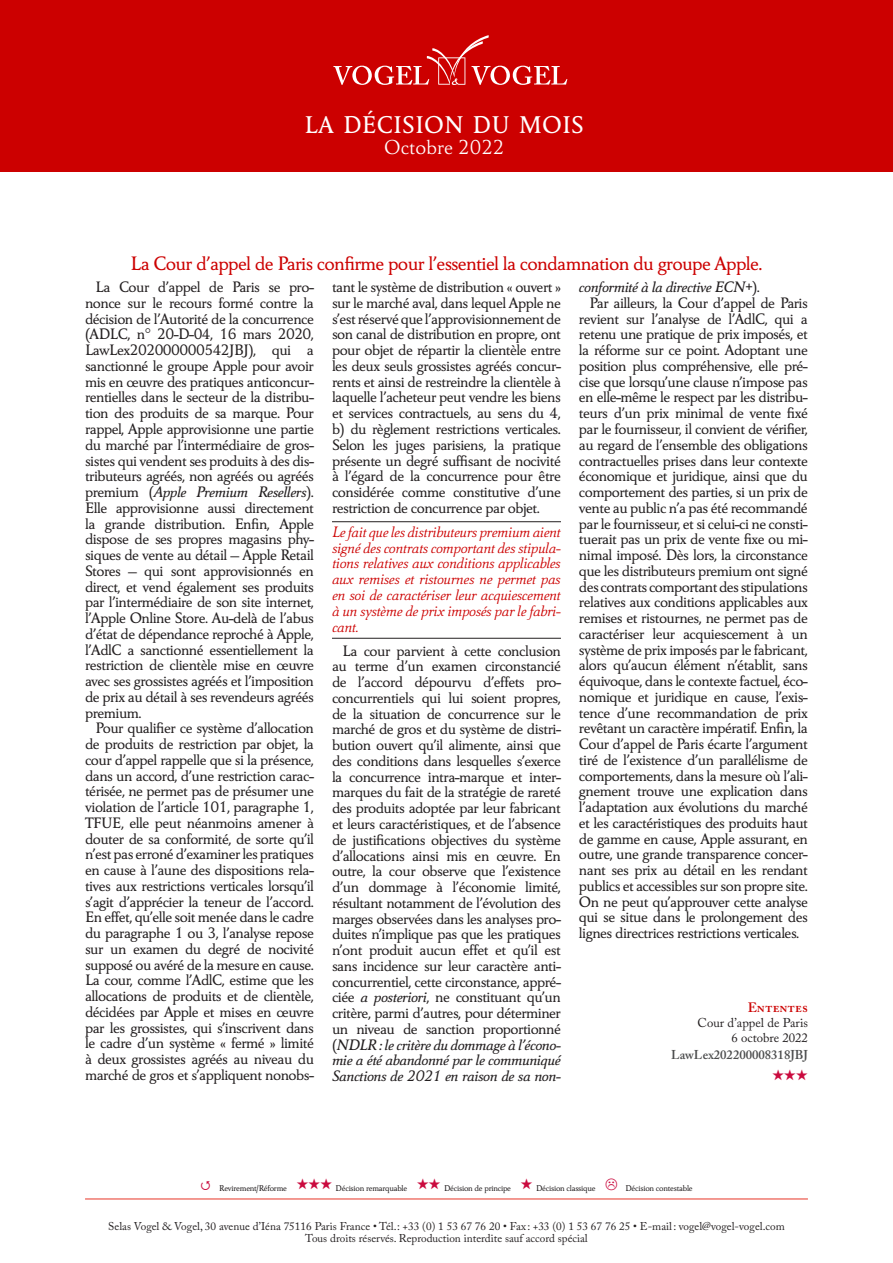
<style>
.page{position:relative;width:893px;height:1263px;background:#fff}
.page>*{position:absolute;margin:0;border:0;box-sizing:border-box;transform-origin:0 0}
.t1{font:500 25.2px "Carre Noir";color:#fff}
.t2{font:300 21px "Carre Noir";color:#fff}
.Titre_1{font:500 20.25px "Carre Noir";letter-spacing:-.035em;color:#c00}
.Courant_Lettre{font:500 15.75px/15.8px "Carre Noir";letter-spacing:-.035em;color:#231f20;text-align:justify}
.Courant_Lettre_rouge{font:italic 300 15.75px/15.8px "Carre Noir";letter-spacing:-.035em;color:#c00;text-align:justify}
.Courant_Lettre-2{font:italic 500 15.75px "Carre Noir";letter-spacing:-.035em;color:#231f20}
.Encadré_nº_LawLex{font:15px "Zapf Dingbats ITC";color:#ca0a3e}
.Encadré_Titre{font:600 13.5px "Adobe Caslon Pro";color:#c00}
.Encadré{font:12.75px "Adobe Caslon Pro";color:#231f20}
.Encadré_nº_LawLex-2{font:600 12.75px "Adobe Caslon Pro";color:#4b4c4d}
.Pied_de_page_Mention{font:11.25px/12px "Adobe Caslon Pro";color:#231f20;text-align:center}
.t3{font:500 8.7px "Carre Noir";letter-spacing:-.03em;color:#231f20}
.s1{font-style:italic}
.s2{font-size:15px}
.s3{font-style:normal}
</style>
<div class="page">
<div style="left:0;top:0;width:893px;height:172px;background:#c00"></div>
<svg style="left:333px;top:35px;width:234px;height:50px"></svg>
<hr style="left:85px;top:1198px;width:723px;height:1px;background:#e73527">
<hr style="left:332px;top:521px;width:229px;height:1px;background:#231f20">
<hr style="left:332px;top:638px;width:229px;height:1px;background:#231f20">
<h1 class="t1" style="left:305px;top:110px;width:281px">LA DÉCISION DU MOIS</h1>
<h2 class="t2" style="left:384px;top:135px;width:122px">Octobre 2022</h2>
<p class="Titre_1" style="left:131px;top:252px;width:633px">La Cour d’appel de Paris confirme pour l’essentiel la condamnation du groupe Apple.</p>
<p class="Courant_Lettre" style="left:85px;top:279px;width:230px;text-indent:11px">La Cour d’appel de Paris se pro&shy;nonce sur le recours formé contre la décision de l’Autorité de la concurrence (ADLC, n° 20-D-04, 16 mars 2020, LawLex202000000542JBJ), qui a sanctionné le groupe Apple pour avoir mis en œuvre des pratiques anticoncur&shy;rentielles dans le secteur de la distribu&shy;tion des produits de sa marque. Pour rappel, Apple approvisionne une partie du marché par l’intermédiaire de gros&shy;sistes qui vendent ses produits à des dis&shy;tributeurs agréés, non agréés ou agréés premium (<span class="s1">Apple Premium Resellers</span>).<br>Elle approvisionne aussi directement la grande distribution. Enfin, Apple dispose de ses propres magasins phy&shy;siques de vente au détail – Apple Retail Stores – qui sont approvisionnés en direct, et vend également ses produits par l’intermédiaire de son site internet, l’Apple Online Store. Au-delà de l’abus d’état de dépendance reproché à Apple, l’AdlC a sanctionné essentiellement la restriction de clientèle mise en œuvre avec ses grossistes agréés et l’imposition de prix au détail à ses revendeurs agréés premium.</p>
<p class="Courant_Lettre" style="left:85px;top:720px;width:230px;text-indent:11px">Pour qualifier ce système d’allocation de produits de restriction par objet, la cour d’appel rappelle que si la présence, dans un accord, d’une restriction carac&shy;térisée, ne permet pas de présumer une violation de l’article 101, paragraphe 1, TFUE, elle peut néanmoins amener à douter de sa conformité, de sorte qu’il n’est pas erroné d’examiner les pratiques en cause à l’aune des dispositions rela&shy;tives aux restrictions verticales lorsqu’il s’agit d’apprécier la teneur de l’accord.<br>En effet, qu’elle soit menée dans le cadre du paragraphe 1 ou 3, l’analyse repose sur un examen du degré de nocivité supposé ou avéré de la mesure en cause.<br>La cour, comme l’AdlC, estime que les allocations de produits et de clientèle, décidées par Apple et mises en œuvre par les grossistes, qui s’inscrivent dans le cadre d’un système <span class="s2">«</span> fermé <span class="s2">»</span> limité à deux grossistes agréés au niveau du marché de gros et s’appliquent nonobs-</p>
<p class="Courant_Lettre-2" style="left:579px;top:278px;width:182px">conformité à la directive ECN+<span class="s3">).</span></p>
<p class="Courant_Lettre" style="left:579px;top:295px;width:230px;text-indent:11px">Par ailleurs, la Cour d’appel de Paris revient sur l’analyse de l’AdlC, qui a retenu une pratique de prix imposés, et la réforme sur ce point. Adoptant une position plus compréhensive, elle pré&shy;cise que lorsqu’une clause n’impose pas en elle-même le respect par les distribu&shy;teurs d’un prix minimal de vente fixé par le fournisseur, il convient de vérifier, au regard de l’ensemble des obligations contractuelles prises dans leur contexte économique et juridique, ainsi que du comportement des parties, si un prix de vente au public n’a pas été recommandé par le fournisseur, et si celui-ci ne consti&shy;tuerait pas un prix de vente fixe ou mi&shy;nimal imposé. Dès lors, la circonstance que les distributeurs premium ont signé des contrats comportant des stipulations relatives aux conditions applicables aux remises et ristournes, ne permet pas de caractériser leur acquiescement à un système de prix imposés par le fabricant, alors qu’aucun élément n’établit, sans équivoque, dans le contexte factuel, éco&shy;nomique et juridique en cause, l’exis&shy;tence d’une recommandation de prix revêtant un caractère impératif. Enfin, la Cour d’appel de Paris écarte l’argument tiré de l’existence d’un parallélisme de comportements, dans la mesure où l’ali&shy;gnement trouve une explication dans l’adaptation aux évolutions du marché et les caractéristiques des produits haut de gamme en cause, Apple assurant, en outre, une grande transparence concer&shy;nant ses prix au détail en les rendant publics et accessibles sur son propre site.<br>On ne peut qu’approuver cette analyse qui se situe dans le prolongement des lignes directrices restrictions verticales.</p>
<p class="Courant_Lettre" style="left:332px;top:279px;width:230px">tant le système de distribution <span class="s2">«</span> ouvert <span class="s2">» </span>sur le marché aval, dans lequel Apple ne s’est réservé que l’approvisionnement de son canal de distribution en propre, ont pour objet de répartir la clientèle entre les deux seuls grossistes agréés concur&shy;rents et ainsi de restreindre la clientèle à laquelle l’acheteur peut vendre les biens et services contractuels, au sens du 4, b) du règlement restrictions verticales.<br>Selon les juges parisiens, la pratique présente un degré suffisant de nocivité à l’égard de la concurrence pour être considérée comme constitutive d’une restriction de concurrence par objet.</p>
<p class="Courant_Lettre_rouge" style="left:332px;top:524px;width:230px">Le fait que les distributeurs premium aient signé des contrats comportant des stipula&shy;tions relatives aux conditions applicables aux remises et ristournes ne permet pas en soi de caractériser leur acquiescement à un système de prix imposés par le fabri&shy;cant.</p>
<p class="Courant_Lettre" style="left:332px;top:643px;width:230px;text-indent:11px">La cour parvient à cette conclusion au terme d’un examen circonstancié de l’accord dépourvu d’effets pro&shy;concurrentiels qui lui soient propres, de la situation de concurrence sur le marché de gros et du système de distri&shy;bution ouvert qu’il alimente, ainsi que des conditions dans lesquelles s’exerce la concurrence intra-marque et inter&shy;marques du fait de la stratégie de rareté des produits adoptée par leur fabricant et leurs caractéristiques, et de l’absence de justifications objectives du système d’allocations ainsi mis en œuvre. En outre, la cour observe que l’existence d’un dommage à l’économie limité, résultant notamment de l’évolution des marges observées dans les analyses pro&shy;duites n’implique pas que les pratiques n’ont produit aucun effet et qu’il est sans incidence sur leur caractère anti&shy;concurrentiel, cette circonstance, appré&shy;ciée <span class="s1">a posteriori</span>, ne constituant qu’un critère, parmi d’autres, pour déterminer un niveau de sanction proportionné (<span class="s1">NDLR : le critère du dommage à l’écono&shy;mie a été abandonné par le communiqué Sanctions de 2021 en raison de sa non-</span></p>
<p class="Encadré_Titre" style="left:748px;top:999px;width:62px">Ententes</p>
<p class="Encadré" style="left:698px;top:1015px;width:112px">Cour d’appel de Paris</p>
<p class="Encadré" style="left:731px;top:1030px;width:78px">6 octobre 2022</p>
<p class="Encadré_nº_LawLex-2" style="left:671px;top:1047px;width:138px">LawLex202200008318JBJ</p>
<p class="Encadré_nº_LawLex" style="left:772px;top:1067px;width:37px">★★★</p>
<p class="t3" style="left:219px;top:1183px;width:378px">Revirement/Réforme <sup>★★★</sup> Décision remarquable <sup>★★</sup> Décision de principe <sup>★</sup> Décision classique</p>
<p class="t3" style="left:625px;top:1183px;width:69px">Décision contestable</p>
<p class="Pied_de_page_Mention" style="left:108px;top:1220px;width:678px">Selas Vogel &amp; Vogel, 30 avenue d’Iéna 75116 Paris France • Tél.: +33 (0) 1 53 67 76 20 • Fax : +33 (0) 1 53 67 76 25 • E-mail: vogel@vogel-vogel.com<br>Tous droits réservés. Reproduction interdite sauf accord spécial</p>
</div>
